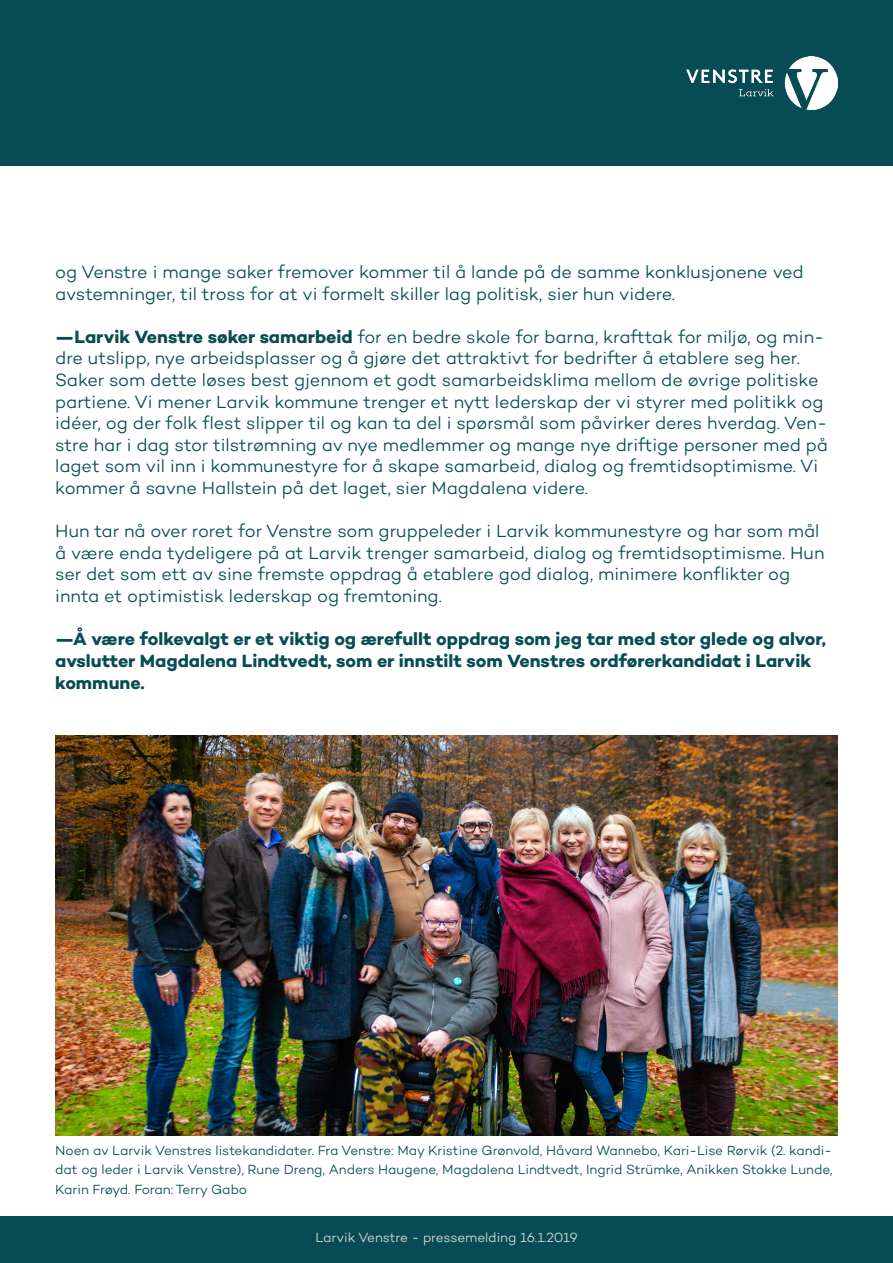
<style>
.page{position:relative;width:893px;height:1263px;background:#fff}
.page>*{position:absolute;margin:0;border:0;box-sizing:border-box;transform-origin:0 0}
.t1{font:300 18px/21.6px "Campton";letter-spacing:-.005em;color:#074c54}
.t2{font:700 18px/21.6px "Campton";letter-spacing:-.005em;color:#074c54}
.t3{font:300 13.5px/19.5px "Campton";letter-spacing:-.005em;color:#074c54;text-align:justify}
.t4{font:300 13.5px "Campton";letter-spacing:-.005em;color:#dcdcd6}
.s1{font-weight:700}
</style>
<div class="page">
<div style="left:0;top:0;width:893px;height:166px;background:#074c54"></div>
<img style="left:687px;top:57px;width:151px;height:53px">
<div style="left:0;top:1216px;width:893px;height:47px;background:#074c54"></div>
<img style="left:55px;top:736px;width:783px;height:399px">
<p class="t1" style="left:55px;top:261px;width:750px">og Venstre i mange saker fremover kommer til å lande på de samme konklusjonene ved avstemninger, til tross for at vi formelt skiller lag politisk, sier hun videre.</p>
<p class="t1" style="left:55px;top:326px;width:774px"><span class="s1">—Larvik Venstre søker samarbeid</span> for en bedre skole for barna, krafttak for miljø, og min&shy;dre utslipp, nye arbeidsplasser og å gjøre det attraktivt for bedrifter å etablere seg her.<br>Saker som dette løses best gjennom et godt samarbeidsklima mellom de øvrige politiske partiene. Vi mener Larvik kommune trenger et nytt lederskap der vi styrer med politikk og idéer, og der folk flest slipper til og kan ta del i spørsmål som påvirker deres hverdag. Ven&shy;stre har i dag stor tilstrømning av nye medlemmer og mange nye driftige personer med på laget som vil inn i kommunestyre for å skape samarbeid, dialog og fremtidsoptimisme. Vi kommer å savne Hallstein på det laget, sier Magdalena videre.</p>
<p class="t1" style="left:55px;top:520px;width:771px">Hun tar nå over roret for Venstre som gruppeleder i Larvik kommunestyre og har som mål å være enda tydeligere på at Larvik trenger samarbeid, dialog og fremtidsoptimisme. Hun ser det som ett av sine fremste oppdrag å etablere god dialog, minimere konflikter og innta et optimistisk lederskap og fremtoning.</p>
<p class="t2" style="left:55px;top:628px;width:772px">—Å være folkevalgt er et viktig og ærefullt oppdrag som jeg tar med stor glede og alvor, avslutter Magdalena Lindtvedt, som er innstilt som Venstres ordførerkandidat i Larvik kommune.</p>
<p class="t3" style="left:55px;top:1140px;width:779px">Noen av Larvik Venstres listekandidater. Fra Venstre: May Kristine Grønvold, Håvard Wannebo, Kari-Lise Rørvik (2. kandi&shy;dat og leder i Larvik Venstre), Rune Dreng, Anders Haugene, Magdalena Lindtvedt, Ingrid Strümke, Anikken Stokke Lunde, Karin Frøyd. Foran: Terry Gabo</p>
<p class="t4" style="left:315px;top:1229px;width:264px">Larvik Venstre - pressemelding 16.1.2019</p>
</div>
